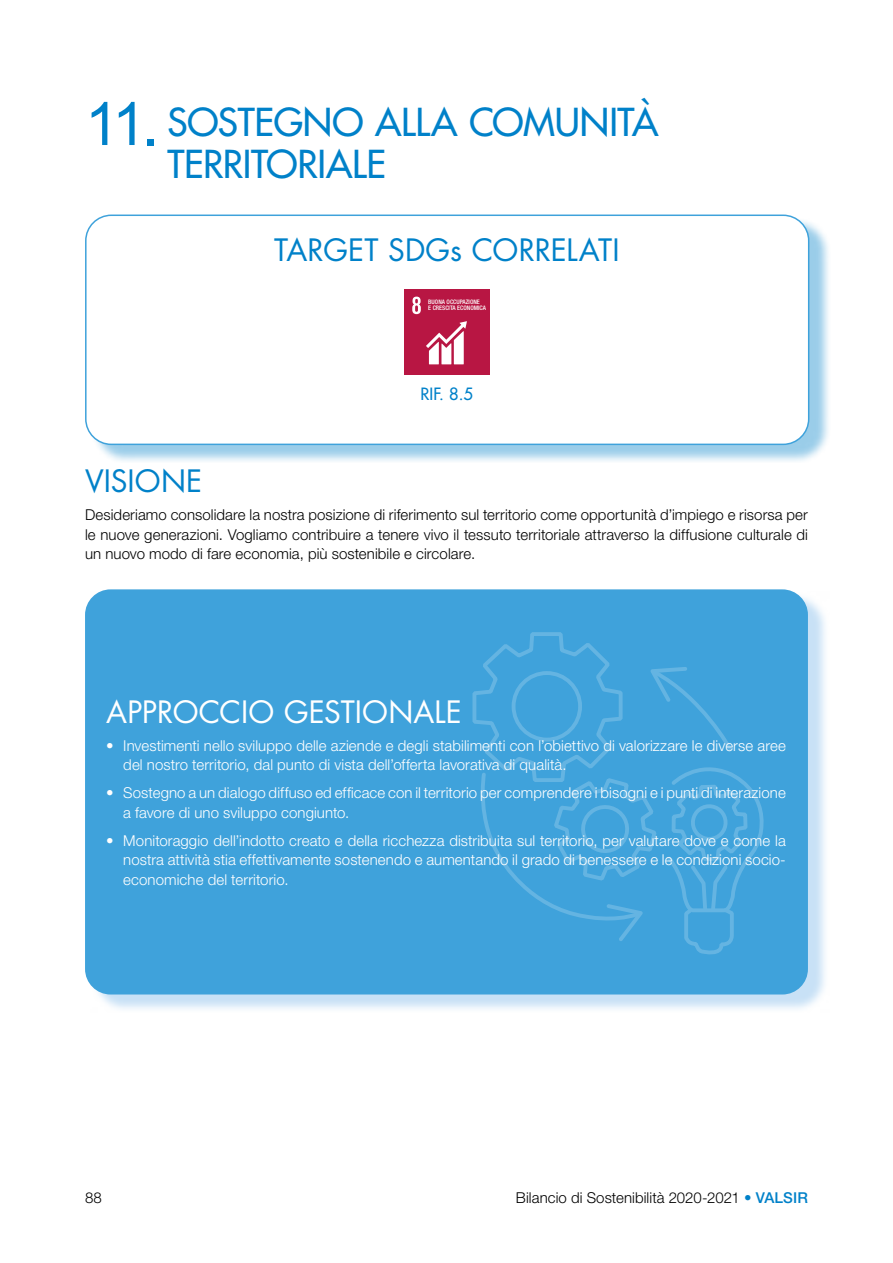
<style>
.page{position:relative;width:893px;height:1263px;background:#fff}
.page>*{position:absolute;margin:0;border:0;box-sizing:border-box;transform-origin:0 0}
.t1{font:37.5px/42px "Futura LT";letter-spacing:-.01em;color:#0081c9}
.t2{font:30px "Futura LT";color:#0081c9}
.t3{font:30px "Futura LT";color:#fff}
.t4{font:16.5px "Futura LT";color:#0081c9}
.t5{font:300 15px/19.5px "Helvetica Neue LT";letter-spacing:.005em;color:#fff}
.t6{font:300 15px/19.5px "Helvetica Neue LT";letter-spacing:.005em;color:#000;text-align:justify}
.t7{font:500 condensed 6.15px/6.4px "Helvetica Neue LT";color:#fff}
.s1{font-family:"Arial";font-size:60px}
.s2{color:#0081c9}
.s3{font-weight:500;color:#0081c9}
</style>
<div class="page">
<div style="left:90px;top:216px;width:741px;height:247px;background:#0081c9;opacity:.4"></div>
<div style="left:86px;top:215px;width:723px;height:229px;background:#fff;border-radius:26px"></div>
<div style="left:404px;top:290px;width:85px;height:85px;background:#b81643"></div>
<svg style="left:412px;top:297px;width:9px;height:17px"></svg>
<svg style="left:426px;top:321px;width:41px;height:43px"></svg>
<div style="left:85px;top:215px;width:724px;height:230px;border:2px solid #3fa2db;border-radius:26px"></div>
<svg style="left:90px;top:592px;width:735px;height:417px;background:#d3e7f7"></svg>
<div style="left:85px;top:589px;width:723px;height:405px;background:#3fa2db;border-radius:26px"></div>
<svg style="left:472px;top:632px;width:292px;height:323px"></svg>
<h1 class="t1" style="left:168px;top:101px;width:493px;text-indent:-83px"><span class="s1">11.</span> SOSTEGNO ALLA COMUNITÀ<br>TERRITORIALE</h1>
<h2 class="t2" style="left:274px;top:230px;width:347px">TARGET SDGs CORRELATI</h2>
<p class="t7" style="left:428px;top:298px;width:59px">BUONA OCCUPAZIONE<br>E CRESCITA ECONOMICA</p>
<p class="t4" style="left:420px;top:383px;width:54px">RIF. 8.5</p>
<h2 class="t2" style="left:85px;top:462px;width:119px">VISIONE</h2>
<p class="t6" style="left:85px;top:505px;width:724px">Desideriamo consolidare la nostra posizione di riferimento sul territorio come opportunità d’impiego e risorsa per le nuove generazioni. Vogliamo contribuire a tenere vivo il tessuto territoriale attraverso la diffusione culturale di un nuovo modo di fare economia, più sostenibile e circolare.</p>
<h2 class="t3" style="left:106px;top:692px;width:357px">APPROCCIO GESTIONALE</h2>
<p class="t5" style="left:123px;top:735px;width:664px;text-indent:-17px">• Investimenti nello sviluppo delle aziende e degli stabilimenti con l’obiettivo di valorizzare le diverse aree del nostro territorio, dal punto di vista dell’offerta lavorativa di qualità.</p>
<p class="t5" style="left:123px;top:783px;width:664px;text-indent:-17px">• Sostegno a un dialogo diffuso ed efficace con il territorio per comprendere i bisogni e i punti di interazione a favore di uno sviluppo congiunto.</p>
<p class="t5" style="left:123px;top:830px;width:664px;text-align:justify;text-indent:-17px">• Monitoraggio dell’indotto creato e della ricchezza distribuita sul territorio, per valutare dove e come la nostra attività stia effettivamente sostenendo e aumentando il grado di benessere e le condizioni socio&shy;economiche del territorio.</p>
<p class="t6" style="left:85px;top:1187px;width:18px">88</p>
<p class="t6" style="left:516px;top:1187px;width:293px">Bilancio di Sostenibilità 2020-2021 <span class="s2">•</span> <span class="s3">VALSIR</span></p>
</div>
